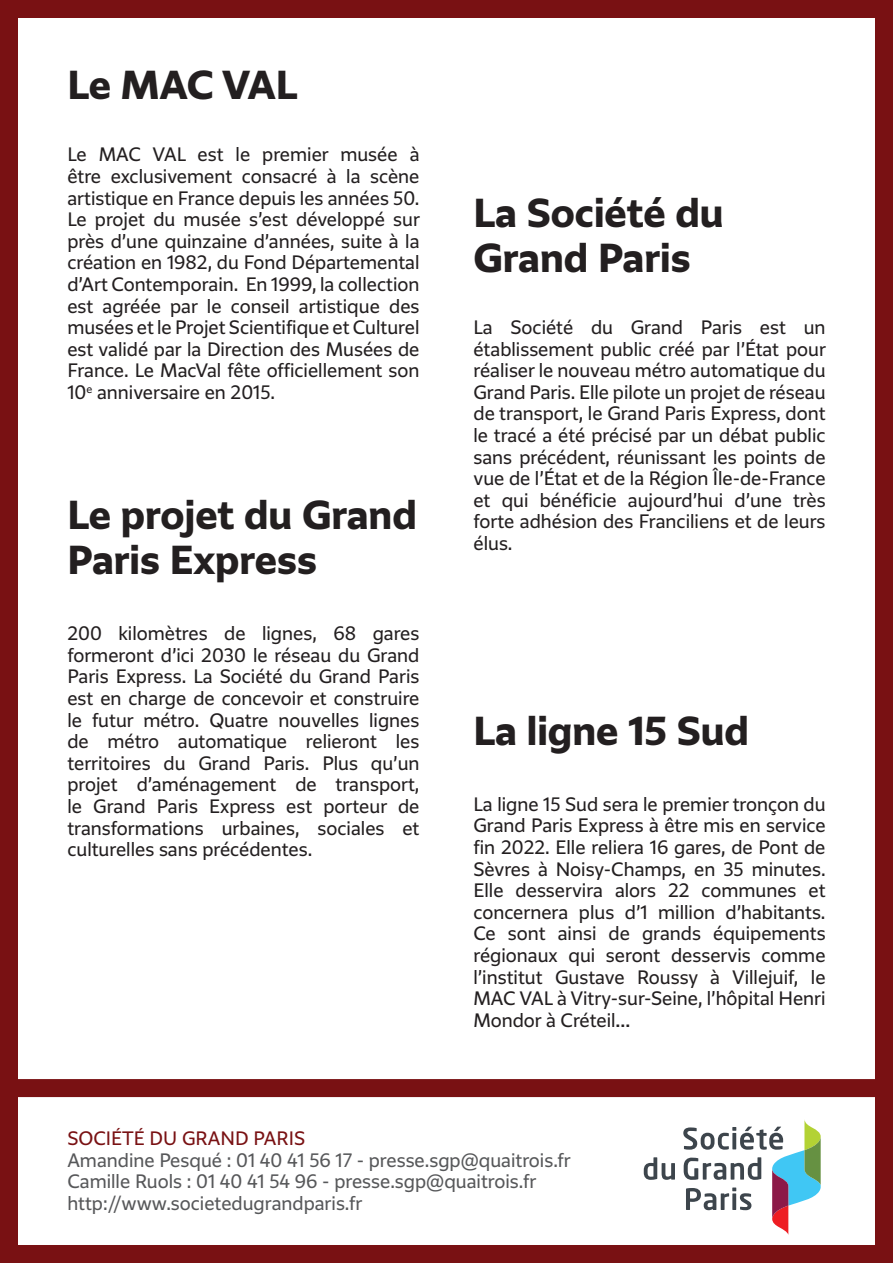
<style>
.page{position:relative;width:893px;height:1263px;background:#fff}
.page>*{position:absolute;margin:0;border:0;box-sizing:border-box;transform-origin:0 0}
.t1{font:37.5px/45px "Grand Paris Bld";color:#231f20}
.t2{font:18px/21.6px "Grand Paris Two";color:#231f20;text-align:justify}
.t3{font:18px "Grand Paris Two";color:#57585a}
.t4{font:18px "Grand Paris Two";color:#791113}
</style>
<div class="page">
<div style="left:0;top:0;width:893px;height:1263px;border:18px solid #791113"></div>
<div style="left:8px;top:1079px;width:877px;height:18px;background:#791113"></div>
<svg style="left:644px;top:1157px;width:31px;height:23px"></svg>
<svg style="left:683px;top:1119px;width:138px;height:116px"></svg>
<p class="t1" style="left:67px;top:61px;width:232px">Le MAC VAL</p>
<p class="t2" style="left:67px;top:143px;width:354px">Le MAC VAL est le premier musée à être exclusivement consacré à la scène artistique en France depuis les années 50.<br>Le projet du musée s’est développé sur près d’une quinzaine d’années, suite à la création en 1982, du Fond Départemental d’Art Contemporain. En 1999, la collection est agréée par le conseil artistique des musées et le Projet Scientifique et Culturel est validé par la Direction des Musées de France. Le MacVal fête officiellement son 10<sup>e</sup> anniversaire en 2015.</p>
<p class="t1" style="left:67px;top:491px;width:351px">Le projet du Grand<br>Paris Express</p>
<p class="t2" style="left:67px;top:622px;width:354px">200 kilomètres de lignes, 68 gares formeront d’ici 2030 le réseau du Grand Paris Express. La Société du Grand Paris est en charge de concevoir et construire le futur métro. Quatre nouvelles lignes de métro automatique relieront les territoires du Grand Paris. Plus qu’un projet d’aménagement de transport, le Grand Paris Express est porteur de transformations urbaines, sociales et culturelles sans précédentes.</p>
<p class="t1" style="left:473px;top:189px;width:252px">La Société du<br>Grand Paris</p>
<p class="t2" style="left:473px;top:316px;width:354px">La Société du Grand Paris est un établissement public créé par l’État pour réaliser le nouveau métro automatique du Grand Paris. Elle pilote un projet de réseau de transport, le Grand Paris Express, dont le tracé a été précisé par un débat public sans précédent, réunissant les points de vue de l’État et de la Région Île-de-France et qui bénéficie aujourd’hui d’une très forte adhésion des Franciliens et de leurs élus.</p>
<p class="t1" style="left:473px;top:707px;width:277px">La ligne 15 Sud</p>
<p class="t2" style="left:473px;top:793px;width:354px">La ligne 15 Sud sera le premier tronçon du Grand Paris Express à être mis en service fin 2022. Elle reliera 16 gares, de Pont de Sèvres à Noisy-Champs, en 35 minutes.<br>Elle desservira alors 22 communes et concernera plus d’1 million d’habitants.<br>Ce sont ainsi de grands équipements régionaux qui seront desservis comme l’institut Gustave Roussy à Villejuif, le MAC VAL à Vitry-sur-Seine, l’hôpital Henri Mondor à Créteil…</p>
<p class="t4" style="left:67px;top:1126px;width:239px">SOCIÉTÉ DU GRAND PARIS</p>
<p class="t3" style="left:67px;top:1148px;width:505px">Amandine Pesqué : 01 40 41 56 17 - presse.sgp@quaitrois.fr</p>
<p class="t3" style="left:67px;top:1170px;width:470px">Camille Ruols : 01 40 41 54 96 - presse.sgp@quaitrois.fr</p>
<p class="t3" style="left:67px;top:1191px;width:296px">http://www.societedugrandparis.fr</p>
</div>
